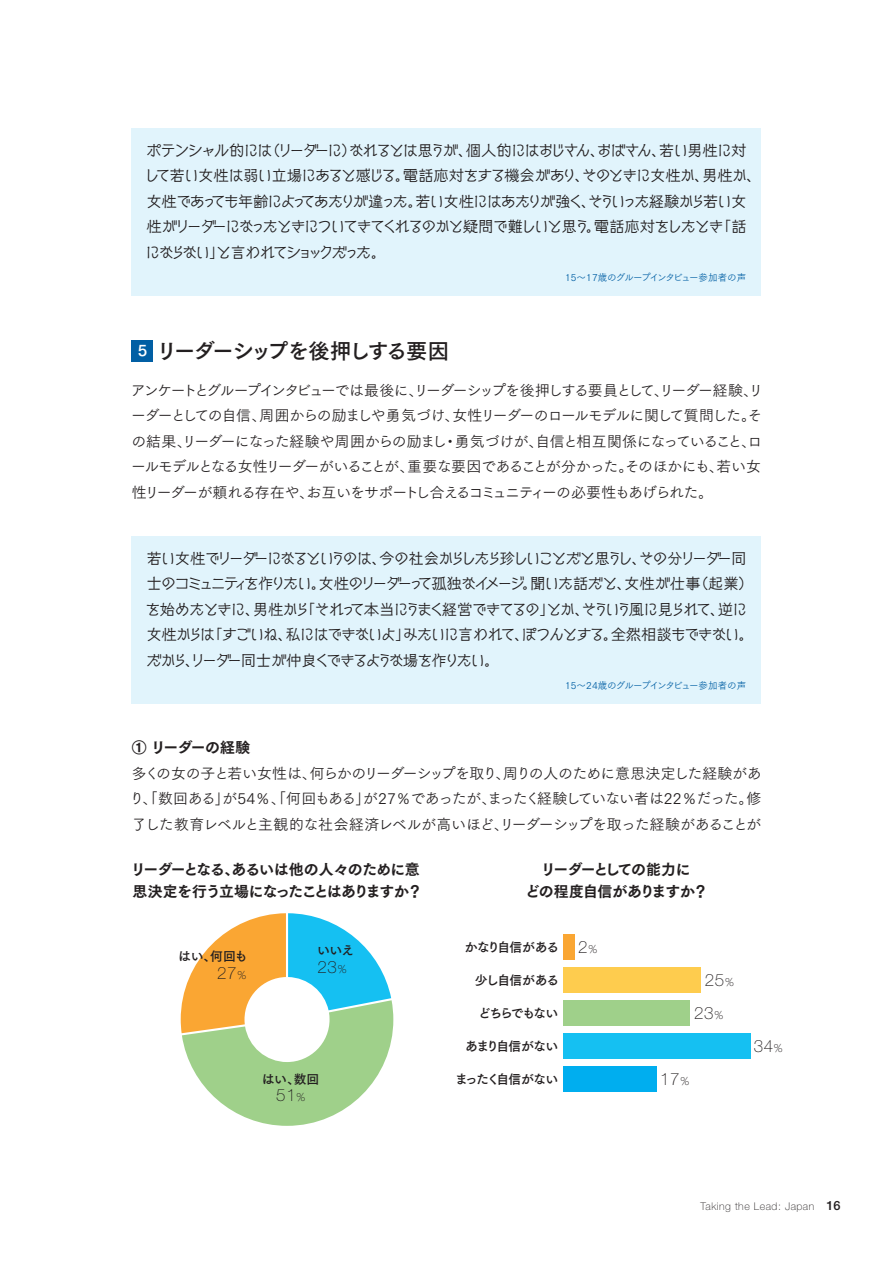
<style>
.page{position:relative;width:893px;height:1263px;background:#fff}
.page>*{position:absolute;margin:0;border:0;box-sizing:border-box;transform-origin:0 0}
.t1{font:21.3px "Tsuku Go Pro B";letter-spacing:-.09em;color:#231f20}
.t2{font:100 16.95px/32.8px "Helvetica Neue LT Std";letter-spacing:.04em;color:#231f20}
.t3{font:14.85px/25.5px "New Cinema A Std D";letter-spacing:-.09em;color:#231f20}
.t4{font:14.85px/25.5px "Tsuku Go Pro R";letter-spacing:-.08em;color:#231f20}
.t5{font:14.85px/21.3px "Tsuku Go Pro E";letter-spacing:-.055em;color:#231f20}
.t6{font:12.75px "Tsuku Go Pro B";letter-spacing:-.055em;color:#231f20}
.t7{font:12.75px "Tsuku Go Pro B";letter-spacing:-.095em;color:#231f20}
.t8{font:12.75px "Tsuku Go Pro B";letter-spacing:-.135em;color:#231f20}
.t9{font:100 10.65px "Helvetica Neue LT Std";letter-spacing:.05em;color:#231f20}
.t10{font:9.6px "Tsuku Go Pro R";letter-spacing:-.045em;color:#015fa4}
.s1{font-size:14.85px;color:#fff}
.s2{font-size:11.4px}
.s3{font-family:"Helvetica Neue LT Std";font-weight:100;font-size:16.95px}
.s4{font-family:"Helvetica Neue LT Std";font-weight:100;font-size:11.4px}
.s5{font-weight:500;font-size:12.75px}
</style>
<div class="page">
<svg style="left:181px;top:913px;width:212px;height:213px"></svg>
<div style="left:132px;top:340px;width:21px;height:21px;background:#015fa4"></div>
<div style="left:132px;top:536px;width:629px;height:168px;background:#e1f4fc"></div>
<div style="left:132px;top:128px;width:629px;height:168px;background:#e1f4fc"></div>
<div style="left:563px;top:1066px;width:94px;height:26px;background:#00aeef"></div>
<div style="left:563px;top:1033px;width:187px;height:26px;background:#15c0f2"></div>
<div style="left:563px;top:1000px;width:127px;height:26px;background:#9fd08a"></div>
<div style="left:563px;top:968px;width:138px;height:25px;background:#fecc4e"></div>
<div style="left:563px;top:935px;width:11px;height:25px;background:#faa633"></div>
<p class="t3" style="left:145px;top:136px;width:618px">ポテンシャル的には（リーダーに）なれるとは思うが、個人的にはおじさん、おばさん、若い男性に対して若い女性は弱い立場にあると感じる。電話応対をする機会があり、そのときに女性か、男性か、女性であっても年齢によってあたりが違った。若い女性にはあたりが強く、そういった経験から若い女性がリーダーになったときについてきてくれるのかと疑問で難しいと思う。電話応対をしたとき「話にならない」と言われてショックだった。</p>
<p class="t10" style="left:565px;top:269px;width:183px">15～17歳のグループインタビュー参加者の声</p>
<h1 class="t1" style="left:138px;top:332px;width:313px"><span class="s1">5</span> リーダーシップを後押しする要因</h1>
<p class="t4" style="left:131px;top:376px;width:634px">アンケートとグループインタビューでは最後に、リーダーシップを後押しする要員として、リーダー経験、リーダーとしての自信、周囲からの励ましや勇気づけ、女性リーダーのロールモデルに関して質問した。その結果、リーダーになった経験や周囲からの励まし・勇気づけが、自信と相互関係になっていること、ロールモデルとなる女性リーダーがいることが、重要な要因であることが分かった。そのほかにも、若い女性リーダーが頼れる存在や、お互いをサポートし合えるコミュニティーの必要性もあげられた。</p>
<p class="t3" style="left:146px;top:544px;width:609px">若い女性でリーダーになるというのは、今の社会からしたら珍しいことだと思うし、その分リーダー同士のコミュニティを作りたい。女性のリーダーって孤独なイメージ。聞いた話だと、女性が仕事（起業）を始めたときに、男性から「それって本当にうまく経営できてるの」とか、そういう風に見られて、逆に女性からは「すごいね、私にはできないよ」みたいに言われて、ぽつんとする。全然相談もできない。だから、リーダー同士が仲良くできるような場を作りたい。</p>
<p class="t10" style="left:565px;top:677px;width:183px">15～24歳のグループインタビュー参加者の声</p>
<p class="t5" style="left:132px;top:735px;width:120px">① リーダーの経験</p>
<p class="t4" style="left:129px;top:759px;width:634px;text-align:justify">多くの女の子と若い女性は、何らかのリーダーシップを取り、周りの人のために意思決定した経験があり、「数回ある」が54％、「何回もある」が27％であったが、まったく経験していない者は22％だった。修了した教育レベルと主観的な社会経済レベルが高いほど、リーダーシップを取った経験があることが</p>
<p class="t5" style="left:131px;top:857px;width:293px">リーダーとなる、あるいは他の人々のために意思決定を行う立場になったことはありますか？</p>
<p class="t5" style="left:525px;top:857px;width:185px;text-align:center">リーダーとしての能力に<br>どの程度自信がありますか？</p>
<p class="t6" style="left:178px;top:945px;width:71px">はい、何回も</p>
<p class="t2" style="left:217px;top:956px;width:31px">27<span class="s2">%</span></p>
<p class="t6" style="left:317px;top:939px;width:39px">いいえ</p>
<p class="t2" style="left:317px;top:950px;width:31px">23<span class="s2">%</span></p>
<p class="t6" style="left:262px;top:1068px;width:59px">はい、数回</p>
<p class="t2" style="left:276px;top:1079px;width:31px">51<span class="s2">%</span></p>
<p class="t6" style="left:465px;top:936px;width:134px">かなり自信がある <span class="s3">2</span><span class="s4">%</span></p>
<p class="t6" style="left:475px;top:969px;width:86px">少し自信がある</p>
<p class="t8" style="left:478px;top:1002px;width:81px">どちらでもない</p>
<p class="t6" style="left:465px;top:1035px;width:95px">あまり自信がない</p>
<p class="t7" style="left:455px;top:1068px;width:105px">まったく自信がない</p>
<p class="t2" style="left:694px;top:963px;width:41px;text-indent:11px">25<span class="s2">%<br></span>23<span class="s2">%</span></p>
<p class="t2" style="left:660px;top:1062px;width:31px">17<span class="s2">%</span></p>
<p class="t2" style="left:754px;top:1029px;width:31px">34<span class="s2">%</span></p>
<p class="t9" style="left:700px;top:1200px;width:142px">Taking the Lead: Japan <span class="s5">16</span></p>
</div>
